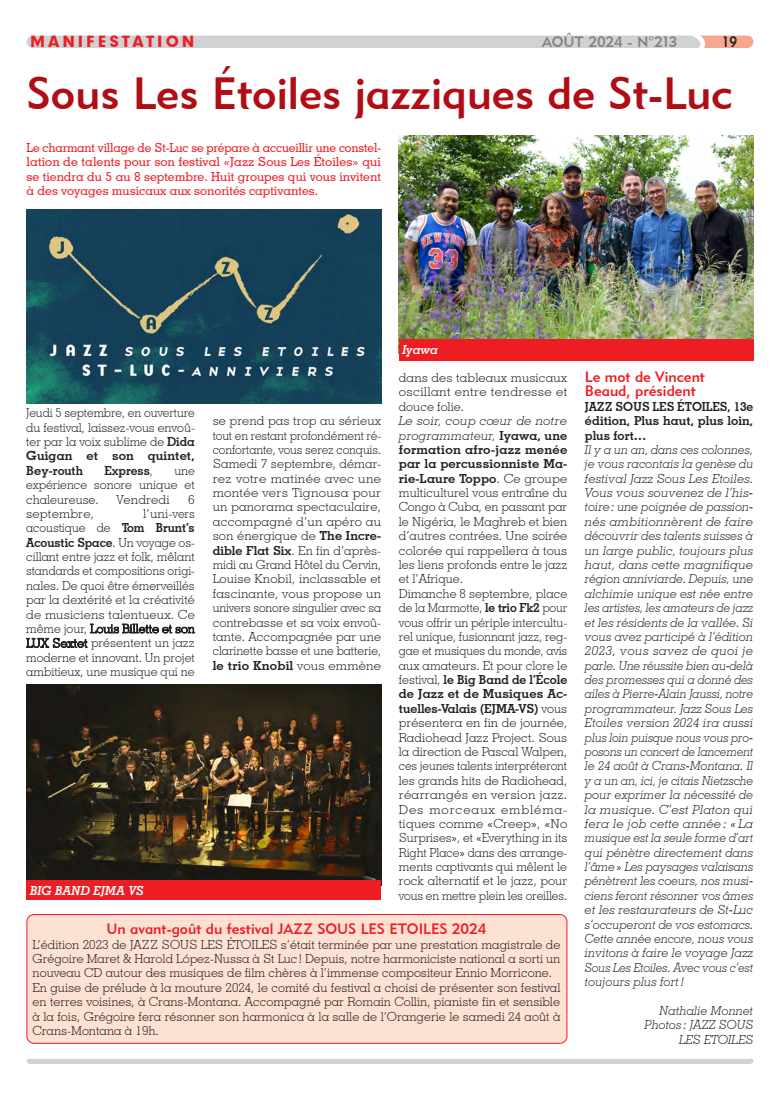
<style>
.page{position:relative;width:780px;height:1099px;background:#fff}
.page>*{position:absolute;margin:0;border:0;box-sizing:border-box;transform-origin:0 0}
.t1{font:45px "Geometric 415 BT Medium A";color:#b00d15}
.t2{font:15px/14.4px "Geometric 415 BT Medium A";color:#ee1d23}
.t3{font:15px "Geometric 415 BT Medium A";letter-spacing:-.01em;color:#808285}
.t4{font:15px "Geometric 415 BT Medium A";color:#231f20;scale:.9 1}
.t5{font:14.75px "Geometric 706 BT Black B";letter-spacing:.2em;color:#ee1d23}
.t6{font:300 12.5px/14.4px "Geometric Slab 703 BT";color:#231f20;text-align:justify;scale:1.04 1}
.t7{font:300 12.5px/14.4px "Geometric Slab 703 BT";color:#231f20;text-align:justify}
.t8{font:italic 300 12.5px/14.4px "Geometric Slab 703 BT";color:#231f20;text-align:justify}
.t9{font:500 12.5px/14.4px "Geometric Slab 703 BT";color:#ee1d23;text-align:justify}
.t10{font:300 12.5px/14.4px "Geometric Slab 703 BT";color:#231f20;text-align:justify;scale:.96 1}
.t11{font:700 12.5px/14.4px "Geometric Slab 703 BT";color:#231f20;text-align:justify}
.t12{font:italic 700 12.5px "Geometric Slab 703 BT";color:#fff}
.s1{font-style:italic}
.s2{font-weight:700}
.s3{font-weight:300}
</style>
<div class="page">
<svg style="left:27px;top:35px;width:726px;height:13px;background:#d5d1d1"></svg>
<div style="left:29px;top:1058px;width:721px;height:5px;background:#d1d2d4"></div>
<svg style="left:27px;top:1058px;width:5px;height:5px"></svg>
<svg style="left:748px;top:1058px;width:5px;height:5px"></svg>
<img style="left:27px;top:209px;width:354px;height:194px">
<img style="left:399px;top:136px;width:354px;height:203px">
<img style="left:27px;top:684px;width:354px;height:196px">
<div style="left:399px;top:339px;width:354px;height:22px;background:#ee1d23"></div>
<div style="left:27px;top:880px;width:354px;height:19px;background:#ee1d23"></div>
<div style="left:27px;top:914px;width:540px;height:129px;background:#fde1d3;border-radius:7px"></div>
<div style="left:27px;top:914px;width:540px;height:129px;border:1px solid #ee1d23;border-radius:7px"></div>
<p class="t5" style="left:30px;top:32px;width:166px">MANIFESTATION</p>
<p class="t3" style="left:542px;top:33px;width:10px">août</p>
<p class="t3" style="left:588px;top:33px;width:91px">2024 - N°213</p>
<p class="t4" style="left:721px;top:33px;width:19px">19</p>
<h1 class="t1" style="left:27px;top:65px;width:708px">Sous Les Étoiles jazziques de St-Luc</h1>
<p class="t9" style="left:27px;top:140px;width:356px">Le charmant village de St-Luc se prépare à accueillir une constel&shy;lation de talents pour son festival «Jazz Sous Les Étoiles» qui se tiendra du 5 au 8 septembre. Huit groupes qui vous invitent à des voyages musicaux aux sonorités captivantes.</p>
<p class="t12" style="left:402px;top:342px;width:37px">Iyawa</p>
<p class="t7" style="left:399px;top:370px;width:170px">dans des tableaux musicaux oscillant entre tendresse et douce folie.</p>
<p class="t6" style="left:399px;top:413px;width:163px;text-align:left"><span class="s1">Le soir, coup cœur de notre programmateur,</span> <span class="s2">Iyawa, une formation afro-jazz menée par la percussionniste Ma&shy;rie-Laure Toppo</span>. Ce groupe multiculturel vous entraîne du<br>Congo à Cuba, en passant par le Nigéria, le Maghreb et bien d’autres contrées. Une soirée colorée qui rappellera à tous les liens profonds entre le jazz et l’Afrique.<br>Dimanche 8 septembre, place de la Marmotte, <span class="s2">le trio Fk2</span> pour vous offrir un périple intercultu&shy;rel unique, fusionnant jazz, reg&shy;gae et musiques du monde, avis aux amateurs. Et pour clore le festival, <span class="s2">le Big Band de l’École de Jazz et de Musiques Ac&shy;tuelles-Valais (EJMA-VS)</span> vous présentera en fin de journée,<br>Radiohead Jazz Project. Sous la direction de Pascal Walpen, ces jeunes talents interpréteront les grands hits de Radiohead, réarrangés en version jazz.<br>Des morceaux embléma&shy;tiques comme «Creep», «No<br>Surprises», et «Everything in its<br>Right Place» dans des arrange&shy;ments captivants qui mêlent le rock alternatif et le jazz, pour vous en mettre plein les oreilles.</p>
<p class="t10" style="left:26px;top:405px;width:177px">Jeudi 5 septembre, en ouverture du festival, laissez-vous envoû&shy;ter par la voix sublime de <span class="s2">Dida Guigan et son quintet, Bey-routh</span></p>
<p class="t7" style="left:213px;top:413px;width:170px">se prend pas trop au sérieux tout en restant profondément ré&shy;confortante, vous serez conquis.<br>Samedi 7 septembre, démar&shy;rez votre matinée avec une montée vers Tignousa pour un panorama spectaculaire, accompagné d’un apéro au son énergique de <span class="s2">The Incre&shy;dible Flat Six</span>. En fin d’après&shy;midi au Grand Hôtel du Cervin, Louise Knobil, inclassable et fascinante, vous propose un univers sonore singulier avec sa contrebasse et sa voix envoû&shy;tante. Accompagnée par une clarinette basse et une batterie, <span class="s2">le trio Knobil</span> vous emmène</p>
<p class="t11" style="left:104px;top:463px;width:50px">Express<span class="s3">,</span></p>
<p class="t7" style="left:26px;top:463px;width:170px;text-indent:148px">une expérience sonore unique et chaleureuse.</p>
<p class="t6" style="left:116px;top:492px;width:53px">Vendredi</p>
<p class="t6" style="left:188px;top:492px;width:8px">6</p>
<p class="t6" style="left:26px;top:506px;width:164px;text-indent:117px">l’uni-vers acoustique de <span class="s2">Tom Brunt’s Acoustic Space</span>. Un voyage os&shy;cillant entre jazz et folk, mêlant standards et compositions origi&shy;nales. De quoi être émerveillés par la dextérité et la créativité de musiciens talentueux. Ce même jour, Louis Billette et son LUX Sextet présentent un jazz moderne et innovant. Un projet ambitieux, une musique qui ne</p>
<p class="t6" style="left:26px;top:506px;width:67px">septembre,</p>
<p class="t12" style="left:30px;top:882px;width:115px">BIG BAND EJMA VS</p>
<p class="t2" style="left:106px;top:921px;width:381px">Un avant-goût du festival JAZZ SOUS LES ETOILES 2024</p>
<p class="t7" style="left:33px;top:936px;width:529px;text-align:left">L’édition 2023 de JAZZ SOUS LES ÉTOILES s’était terminée par une prestation magistrale de Grégoire Maret &amp; Harold López-Nussa à St Luc! Depuis, notre harmoniciste national a sorti un nouveau CD autour des musiques de film chères à l’immense compositeur Ennio Morricone.<br>En guise de prélude à la mouture 2024, le comité du festival a choisi de présenter son festival en terres voisines, à Crans-Montana. Accompagné par Romain Collin, pianiste fin et sensible à la fois, Grégoire fera résonner son harmonica à la salle de l’Orangerie le samedi 24 août à Crans-Montana à 19h.</p>
<p class="t2" style="left:585px;top:369px;width:122px">Le mot de Vincent<br>Beaud, président</p>
<p class="t11" style="left:585px;top:399px;width:170px">JAZZ SOUS LES ÉTOILES, 13e édition, Plus haut, plus loin, plus fort…</p>
<p class="t8" style="left:585px;top:442px;width:170px">Il y a un an, dans ces colonnes, je vous racontais la genèse du festival Jazz Sous Les Etoiles.<br>Vous vous souvenez de l’his&shy;toire: une poignée de passion&shy;nés ambitionnèrent de faire découvrir des talents suisses à un large public, toujours plus haut, dans cette magnifique région anniviarde. Depuis, une alchimie unique est née entre les artistes, les amateurs de jazz et les résidents de la vallée. Si vous avez participé à l’édition 2023, vous savez de quoi je parle. Une réussite bien au-delà des promesses qui a donné des ailes à Pierre-Alain Jaussi, notre programmateur. Jazz Sous Les Etoiles version 2024 ira aussi plus loin puisque nous vous pro&shy;posons un concert de lancement le 24 août à Crans-Montana. Il y a un an, ici, je citais Nietzsche pour exprimer la nécessité de la musique. C’est Platon qui fera le job cette année : « La musique est la seule forme d’art qui pénètre directement dans l’âme» Les paysages valaisans pénètrent les coeurs, nos musi&shy;ciens feront résonner vos âmes et les restaurateurs de St-Luc s’occuperont de vos estomacs.<br>Cette année encore, nous vous invitons à faire le voyage Jazz Sous Les Etoiles. Avec vous c’est toujours plus fort!</p>
<p class="t8" style="left:644px;top:1003px;width:110px;text-align:right">Nathalie Monnet<br>Photos : JAZZ SOUS<br>LES ETOILES</p>
</div>
